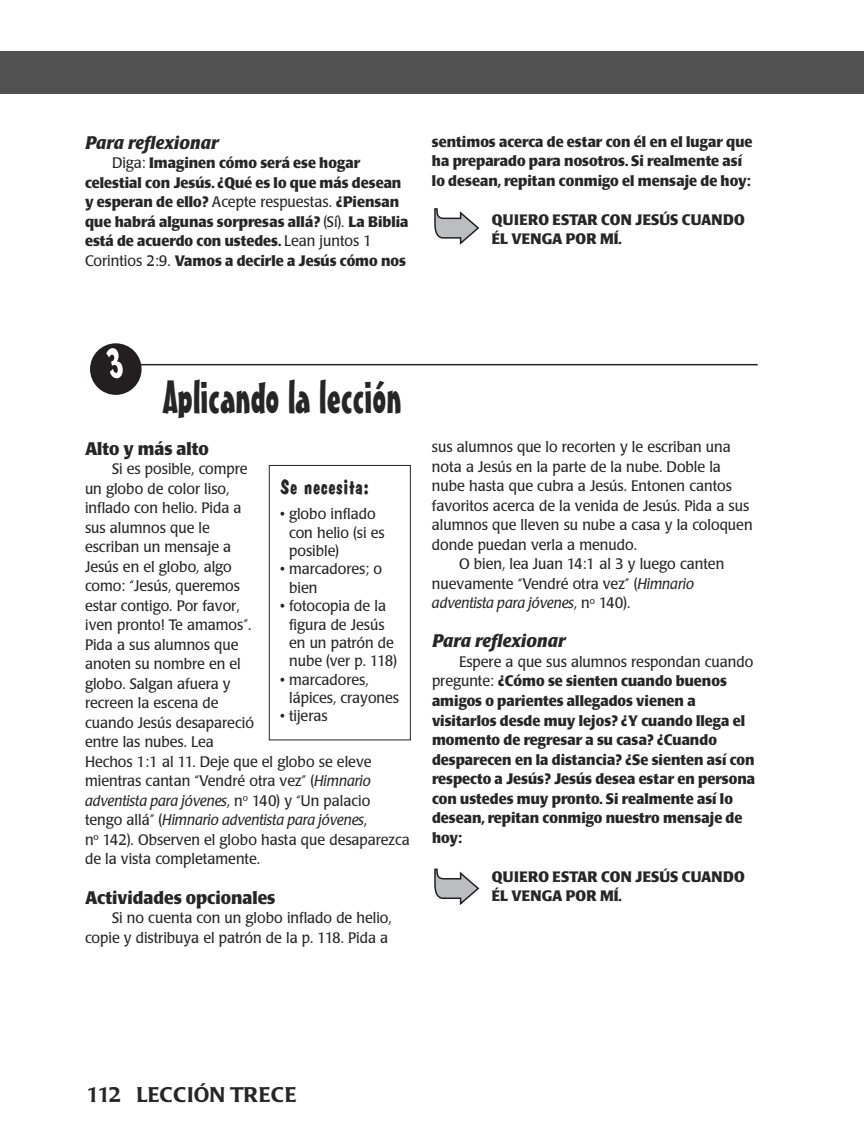
<style>
.page{position:relative;width:864px;height:1148px;background:#fff}
.page>*{position:absolute;margin:0;border:0;box-sizing:border-box;transform-origin:0 0}
.t1{font:45px "Mister Earl BT";color:#272627}
.t2{font:500 21px "Poppl Laudatio";color:#272627}
.t3{font:700 21px "Dom Casual";color:#272627;scale:.95 1}
.t4{font:700 18px "Poppl Laudatio";color:#272627;scale:.95 1}
.t5{font:italic 700 18px "Poppl Laudatio";color:#272627;scale:.95 1}
.t6{font:15px/19.5px "Poppl Laudatio";color:#272627;scale:.95 1}
.t7{font:700 15px/19.5px "Poppl Laudatio";color:#272627;scale:.95 1}
.t8{font:700 15px/19.5px "Poppl Laudatio";letter-spacing:.02em;color:#272627;scale:.95 1}
.t9{font:italic 15px "Poppl Laudatio";color:#272627;scale:.95 1}
.s1{font-weight:400}
.s2{font-style:italic}
.s3{font-style:normal}
</style>
<div class="page">
<div style="left:0;top:51px;width:864px;height:43px;background:#525152"></div>
<hr style="left:140px;top:364px;width:618px;height:1px;background:#272627">
<svg style="left:434px;top:208px;width:45px;height:37px"></svg>
<div style="left:269px;top:465px;width:142px;height:275px;border:1px solid #272627"></div>
<svg style="left:434px;top:868px;width:45px;height:37px"></svg>
<svg style="left:90px;top:343px;width:52px;height:52px"></svg>
<p class="t5" style="left:85px;top:135px;width:142px">Para reflexionar</p>
<p class="t7" style="left:85px;top:155px;width:342px;text-indent:27px"><span class="s1">Diga:</span> Imaginen cómo será ese hogar celestial con Jesús. ¿Qué es lo que más desean y esperan de ello? <span class="s1">Acepte respuestas.</span> ¿Piensan que habrá algunas sorpresas allá? <span class="s1">(Sí).</span> La Biblia está de acuerdo con ustedes. <span class="s1">Lean juntos 1<br>Corintios 2:9.</span> Vamos a decirle a Jesús cómo nos</p>
<p class="t7" style="left:432px;top:133px;width:339px">sentimos acerca de estar con él en el lugar que ha preparado para nosotros. Si realmente así lo desean, repitan conmigo el mensaje de hoy:</p>
<p class="t8" style="left:492px;top:211px;width:268px">QUIERO ESTAR CON JESÚS CUANDO<br>ÉL VENGA POR MÍ.</p>
<h1 class="t1" style="left:163px;top:380px;width:240px">Aplicando la lección</h1>
<p class="t4" style="left:85px;top:441px;width:132px">Alto y más alto</p>
<p class="t6" style="left:85px;top:460px;width:344px;text-indent:27px">Si es posible, compre<br>un globo de color liso,<br>inflado con helio. Pida a<br>sus alumnos que le<br>escriban un mensaje a<br>Jesús en el globo, algo<br>como: “Jesús, queremos<br>estar contigo. Por favor,<br>¡ven pronto! Te amamos”.<br>Pida a sus alumnos que<br>anoten su nombre en el<br>globo. Salgan afuera y<br>recreen la escena de<br>cuando Jesús desapareció<br>entre las nubes. Lea<br>Hechos 1:1 al 11. Deje que el globo se eleve mientras cantan “Vendré otra vez” (<span class="s2">Himnario adventista para jóvenes</span>, n<sup>o</sup> 140) y “Un palacio tengo allá” (<span class="s2">Himnario adventista para jóvenes</span>,<br>n<sup>o</sup> 142). Observen el globo hasta que desaparezca de la vista completamente.</p>
<p class="t4" style="left:85px;top:890px;width:202px">Actividades opcionales</p>
<p class="t6" style="left:85px;top:909px;width:324px;text-align:right">Si no cuenta con un globo inflado de helio, copie y distribuya el patrón de la p. 118. Pida a</p>
<h2 class="t3" style="left:280px;top:478px;width:96px">Se necesita:</h2>
<p class="t6" style="left:289px;top:506px;width:102px;line-height:18.3px;text-indent:-9px">• globo inflado con helio (si es posible)</p>
<p class="t6" style="left:289px;top:561px;width:99px;line-height:18.3px;text-indent:-9px">• marcadores; o bien</p>
<p class="t6" style="left:289px;top:598px;width:115px;line-height:18.3px;text-indent:-9px">• fotocopia de la figura de Jesús en un patrón de nube (ver p. 118)</p>
<p class="t6" style="left:289px;top:671px;width:117px;line-height:18.3px;text-indent:-9px">• marcadores, lápices, crayones</p>
<p class="t6" style="left:280px;top:707px;width:51px">• tijeras</p>
<p class="t6" style="left:432px;top:439px;width:316px">sus alumnos que lo recorten y le escriban una</p>
<p class="t6" style="left:432px;top:458px;width:306px">nota a Jesús en la parte de la nube. Doble la</p>
<p class="t6" style="left:432px;top:478px;width:317px">nube hasta que cubra a Jesús. Entonen cantos</p>
<p class="t6" style="left:432px;top:497px;width:336px">favoritos acerca de la venida de Jesús. Pida a sus</p>
<p class="t6" style="left:432px;top:517px;width:339px">alumnos que lleven su nube a casa y la coloquen</p>
<p class="t6" style="left:432px;top:536px;width:217px">donde puedan verla a menudo.</p>
<p class="t6" style="left:459px;top:556px;width:281px">O bien, lea Juan 14:1 al 3 y luego canten</p>
<p class="t6" style="left:432px;top:575px;width:277px">nuevamente “Vendré otra vez” (<span class="s2">Himnario</span></p>
<p class="t9" style="left:432px;top:597px;width:210px">adventista para jóvenes<span class="s3">, n</span><sup>o</sup> <span class="s3">140).</span></p>
<p class="t5" style="left:432px;top:634px;width:142px">Para reflexionar</p>
<p class="t7" style="left:432px;top:653px;width:342px;text-indent:27px"><span class="s1">Espere a que sus alumnos respondan cuando pregunte:</span> ¿Cómo se sienten cuando buenos amigos o parientes allegados vienen a visitarlos desde muy lejos? ¿Y cuando llega el momento de regresar a su casa? ¿Cuando desparecen en la distancia? ¿Se sienten así con respecto a Jesús? Jesús desea estar en persona con ustedes muy pronto. Si realmente así lo desean, repitan conmigo nuestro mensaje de hoy:</p>
<p class="t8" style="left:492px;top:868px;width:268px">QUIERO ESTAR CON JESÚS CUANDO<br>ÉL VENGA POR MÍ.</p>
<h2 class="t2" style="left:87px;top:1086px;width:211px">112 LECCIÓN TRECE</h2>
</div>
